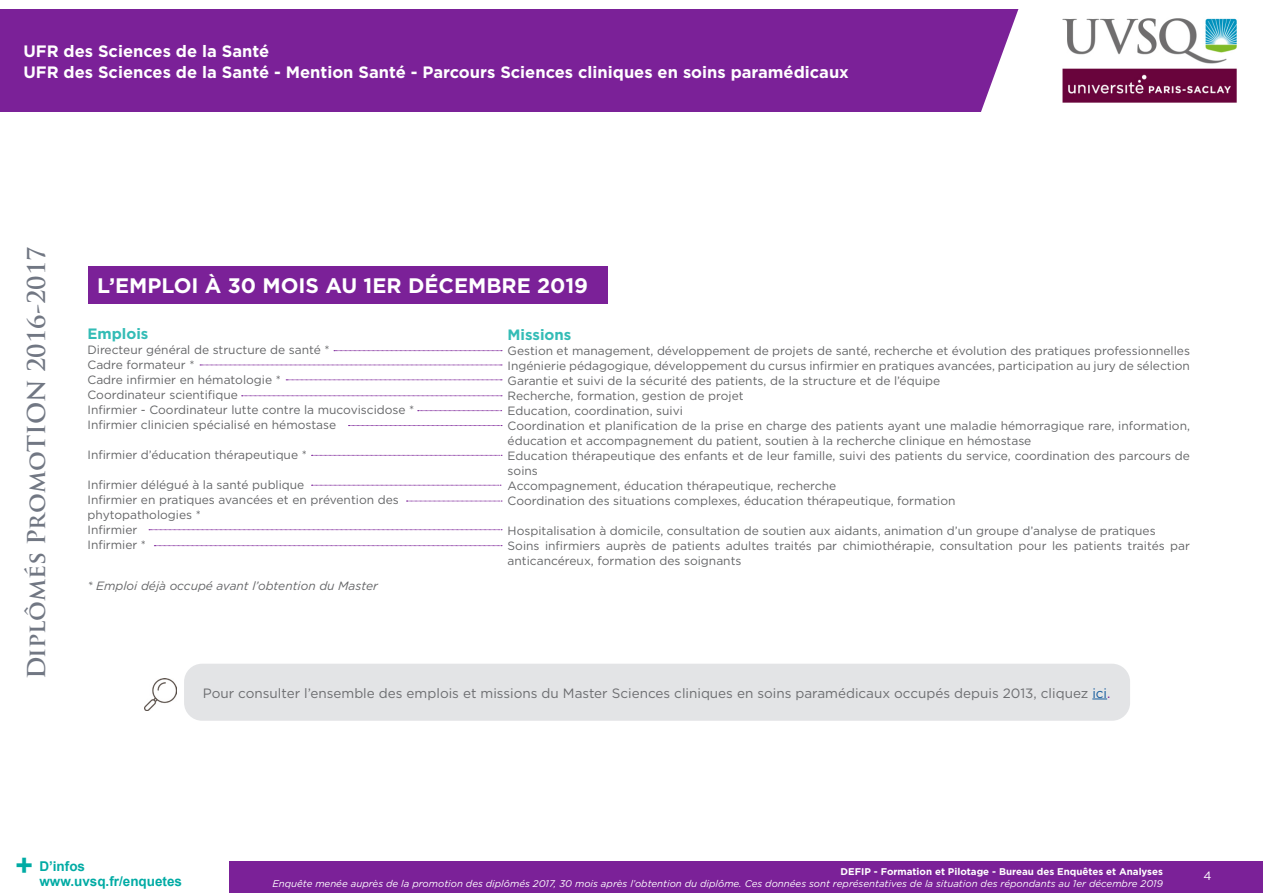
<style>
.page{position:relative;width:1263px;height:893px;background:#fff}
.page>*{position:absolute;margin:0;border:0;box-sizing:border-box;transform-origin:0 0}
.t1{font:700 30px "Arial";color:#00aba4}
.t2{font:700 24px "Trajan Pro";color:#717783}
.t3{font:700 21px "Gotham";color:#fff}
.t4{font:700 16.5px "Gotham";color:#fff}
.t5{font:700 15px "Gotham";color:#33bcb6}
.t6{font:13.5px "Gotham";color:#6c6d70}
.t7{font:700 13.5px/15px "Arial";color:#00aba4}
.t8{font:12px/15px "Gotham";color:#646567}
.t9{font:italic 12px "Gotham";color:#646567}
.t10{font:12px "Gotham";color:#fff}
.t11{font:italic 9.75px "Gotham";color:#fff}
.t12{font:700 9.75px "Gotham";color:#fff}
.s1{color:#175d9e}
.s2{color:#7b2198}
</style>
<div class="page">
<div style="left:0;top:861px;width:1263px;height:32px;background:#7b2198"></div>
<div style="left:0;top:836px;width:229px;height:57px;background:#fff"></div>
<div style="left:0;top:10px;width:1023px;height:102px;background:#7b2198"></div>
<svg style="left:963px;top:9px;width:60px;height:103px"></svg>
<img style="left:1062px;top:18px;width:175px;height:85px">
<div style="left:89px;top:266px;width:519px;height:38px;background:#7b2198"></div>
<svg style="left:334px;top:350px;width:168px;height:1px"></svg>
<svg style="left:200px;top:365px;width:302px;height:1px"></svg>
<svg style="left:348px;top:425px;width:154px;height:1px"></svg>
<svg style="left:286px;top:380px;width:216px;height:1px"></svg>
<svg style="left:406px;top:501px;width:96px;height:1px"></svg>
<svg style="left:154px;top:545px;width:348px;height:1px"></svg>
<svg style="left:242px;top:396px;width:260px;height:1px"></svg>
<svg style="left:311px;top:455px;width:191px;height:1px"></svg>
<svg style="left:149px;top:529px;width:353px;height:1px"></svg>
<svg style="left:311px;top:485px;width:190px;height:1px"></svg>
<div style="left:184px;top:664px;width:946px;height:57px;background:#e3e4e6;border-radius:18px"></div>
<svg style="left:1092px;top:699px;width:15px;height:1px"></svg>
<img style="left:145px;top:679px;width:32px;height:32px">
<svg style="left:418px;top:410px;width:84px;height:1px"></svg>
<p class="t4" style="left:23px;top:40px;width:247px">UFR des Sciences de la Santé</p>
<p class="t4" style="left:23px;top:61px;width:827px">UFR des Sciences de la Santé - Mention Santé - Parcours Sciences cliniques en soins paramédicaux</p>
<h2 class="t2" style="left:22px;top:679px;width:434px;rotate:-90deg">Diplômés PromoTION 2016-2017</h2>
<p class="t3" style="left:97px;top:272px;width:493px">L’EMPLOI À 30 MOIS AU 1ER DÉCEMBRE 2019</p>
<p class="t5" style="left:88px;top:324px;width:62px">Emplois</p>
<p class="t8" style="left:88px;top:342px;width:244px">Directeur général de structure de santé *</p>
<p class="t8" style="left:88px;top:357px;width:109px">Cadre formateur *</p>
<p class="t8" style="left:88px;top:372px;width:195px">Cadre infirmier en hématologie *</p>
<p class="t8" style="left:88px;top:387px;width:152px">Coordinateur scientifique</p>
<p class="t8" style="left:88px;top:402px;width:328px">Infirmier - Coordinateur lutte contre la mucoviscidose *</p>
<p class="t8" style="left:88px;top:417px;width:250px">Infirmier clinicien spécialisé en hémostase</p>
<p class="t8" style="left:88px;top:447px;width:221px">Infirmier d’éducation thérapeutique *</p>
<p class="t8" style="left:88px;top:477px;width:218px">Infirmier délégué à la santé publique</p>
<p class="t8" style="left:88px;top:492px;width:313px">Infirmier en pratiques avancées et en prévention des phytopathologies *</p>
<p class="t8" style="left:88px;top:522px;width:51px">Infirmier</p>
<p class="t8" style="left:88px;top:537px;width:60px">Infirmier *</p>
<p class="t5" style="left:508px;top:324px;width:65px">Missions</p>
<p class="t8" style="left:508px;top:343px;width:684px">Gestion et management, développement de projets de santé, recherche et évolution des pratiques professionnelles</p>
<p class="t8" style="left:508px;top:358px;width:684px">Ingénierie pédagogique, développement du cursus infirmier en pratiques avancées, participation au jury de sélection</p>
<p class="t8" style="left:508px;top:373px;width:434px">Garantie et suivi de la sécurité des patients, de la structure et de l’équipe</p>
<p class="t8" style="left:508px;top:388px;width:238px">Recherche, formation, gestion de projet</p>
<p class="t8" style="left:508px;top:403px;width:177px">Education, coordination, suivi</p>
<p class="t8" style="left:508px;top:418px;width:684px">Coordination et planification de la prise en charge des patients ayant une maladie hémorragique rare, information, éducation et accompagnement du patient, soutien à la recherche clinique en hémostase</p>
<p class="t8" style="left:508px;top:448px;width:684px">Education thérapeutique des enfants et de leur famille, suivi des patients du service, coordination des parcours de soins</p>
<p class="t8" style="left:508px;top:478px;width:330px">Accompagnement, éducation thérapeutique, recherche</p>
<p class="t8" style="left:508px;top:493px;width:449px">Coordination des situations complexes, éducation thérapeutique, formation</p>
<p class="t8" style="left:508px;top:523px;width:649px">Hospitalisation à domicile, consultation de soutien aux aidants, animation d’un groupe d’analyse de pratiques</p>
<p class="t8" style="left:508px;top:538px;width:684px">Soins infirmiers auprès de patients adultes traités par chimiothérapie, consultation pour les patients traités par anticancéreux, formation des soignants</p>
<p class="t9" style="left:88px;top:578px;width:292px">* Emploi déjà occupé avant l’obtention du Master</p>
<p class="t6" style="left:203px;top:684px;width:909px">Pour consulter l’ensemble des emplois et missions du Master Sciences cliniques en soins paramédicaux occupés depuis 2013, cliquez <span class="s1">ici</span><span class="s2">.</span></p>
<h1 class="t1" style="left:15px;top:845px;width:19px">+</h1>
<p class="t7" style="left:39px;top:859px;width:144px">D’infos www.uvsq.fr/enquetes</p>
<p class="t12" style="left:841px;top:865px;width:324px">DEFIP - Formation et Pilotage - Bureau des Enquêtes et Analyses</p>
<p class="t11" style="left:272px;top:877px;width:892px">Enquête menée auprès de la promotion des diplômés 2017, 30 mois après l’obtention du diplôme. Ces données sont représentatives de la situation des répondants au 1er décembre 2019</p>
<p class="t10" style="left:1203px;top:868px;width:10px">4</p>
</div>
